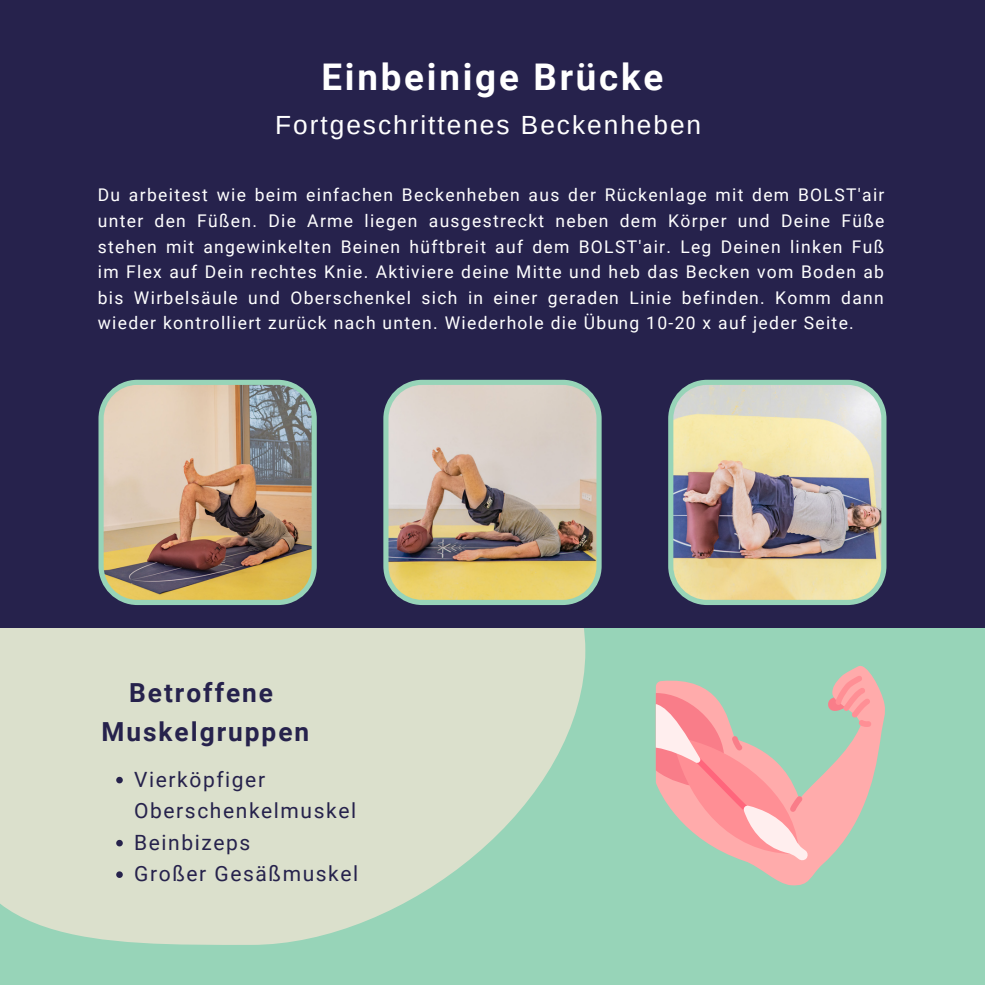
<style>
.page{position:relative;width:985px;height:985px;background:#fff}
.page>*{position:absolute;margin:0;border:0;box-sizing:border-box;transform-origin:0 0}
.t1{font:700 36.75px "Roboto";letter-spacing:.075em;color:#fff}
.t2{font:26.25px "Arimo";letter-spacing:.075em;color:#fff}
.t3{font:700 26.25px/39.4px "Roboto";letter-spacing:.075em;color:#26224c;text-align:center}
.t4{font:21px/31.5px "Roboto";letter-spacing:.075em;color:#26224c}
.t5{font:17.5px/25.6px "Roboto";letter-spacing:.075em;color:#fff;text-align:justify}
</style>
<div class="page">
<div style="left:0;top:0;width:984px;height:984px;background:#26224c"></div>
<img style="left:98px;top:380px;width:219px;height:225px">
<img style="left:383px;top:380px;width:218px;height:225px">
<img style="left:668px;top:380px;width:218px;height:225px">
<div style="left:0;top:628px;width:984px;height:356px;background:#97d4b8"></div>
<svg style="left:0;top:628px;width:585px;height:317px;background:#d1dec9"></svg>
<svg style="left:116px;top:776px;width:7px;height:7px"></svg>
<svg style="left:116px;top:839px;width:7px;height:7px"></svg>
<svg style="left:116px;top:871px;width:7px;height:6px"></svg>
<svg style="left:655px;top:665px;width:230px;height:221px"></svg>
<svg style="left:655px;top:693px;width:153px;height:167px"></svg>
<svg style="left:827px;top:675px;width:44px;height:51px"></svg>
<h1 class="t1" style="left:321px;top:56px;width:343px">Einbeinige Brücke</h1>
<h2 class="t2" style="left:275px;top:111px;width:427px">Fortgeschrittenes Beckenheben</h2>
<p class="t5" style="left:98px;top:183px;width:788px">Du arbeitest wie beim einfachen Beckenheben aus der Rückenlage mit dem BOLST'air unter den Füßen. Die Arme liegen ausgestreckt neben dem Körper und Deine Füße stehen mit angewinkelten Beinen hüftbreit auf dem BOLST'air. Leg Deinen linken Fuß im Flex auf Dein rechtes Knie. Aktiviere deine Mitte und heb das Becken vom Boden ab bis Wirbelsäule und Oberschenkel sich in einer geraden Linie befinden. Komm dann wieder kontrolliert zurück nach unten. Wiederhole die Übung 10-20 x auf jeder Seite.</p>
<h2 class="t3" style="left:101px;top:673px;width:209px">Betroffene<br>Muskelgruppen</h2>
<p class="t4" style="left:134px;top:763px;width:225px">Vierköpfiger<br>Oberschenkelmuskel<br>Beinbizeps<br>Großer Gesäßmuskel</p>
</div>
